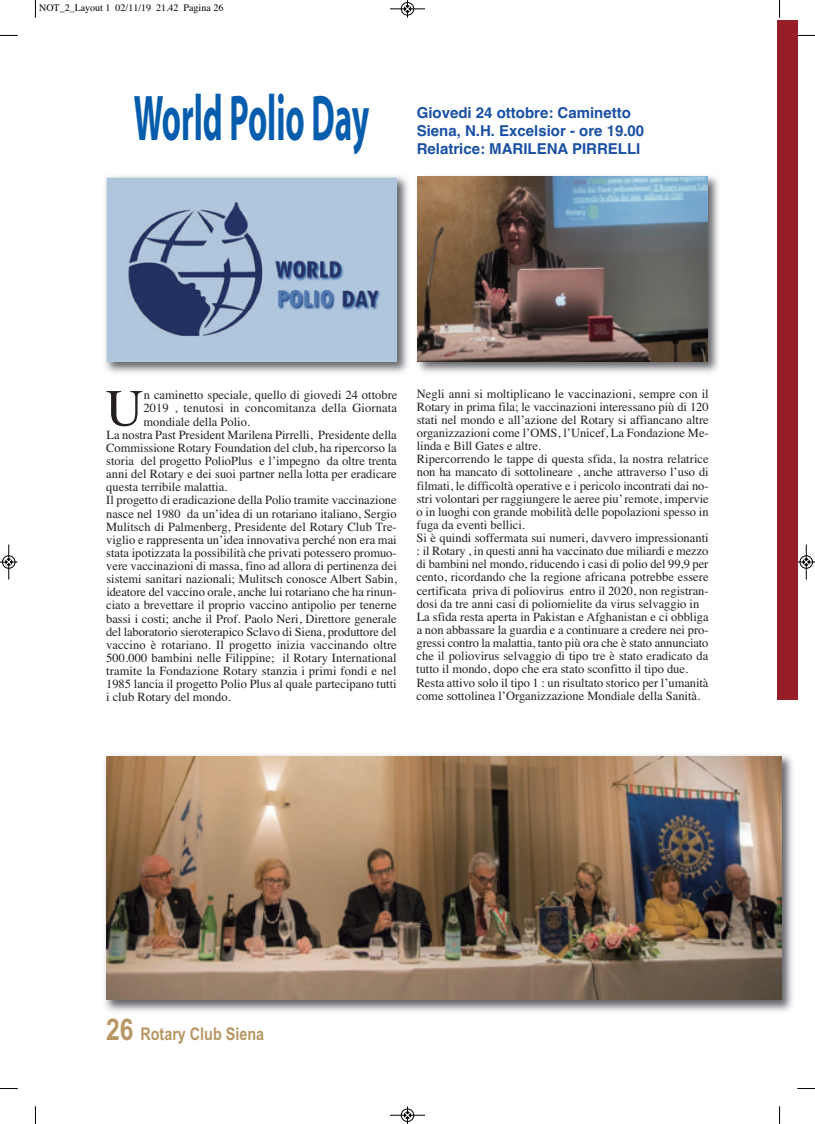
<style>
.page{position:relative;width:815px;height:1124px;background:#fff}
.page>*{position:absolute;margin:0;border:0;box-sizing:border-box;transform-origin:0 0}
.t1{font:700 65px "Myriad Web Pro";color:#075dad;scale:.5 1}
.t2{font:52.12px "Times";color:#231f20}
.t3{font:700 17.5px "Arial Narrow";color:#b99764}
.t4{font:700 15px/18px "Helvetica";color:#1a50a3}
.t5{font:12.5px/13.1px "Times";color:#231f20}
.t6{font:10px "Times";color:#000}
.s1{font-size:30px}
</style>
<div class="page">
<div style="left:777px;top:20px;width:20px;height:679px;background:#971d26"></div>
<img style="left:105px;top:176px;width:303px;height:197px">
<img style="left:106px;top:177px;width:291px;height:185px">
<img style="left:417px;top:176px;width:302px;height:197px">
<img style="left:418px;top:177px;width:289px;height:184px">
<img style="left:104px;top:755px;width:689px;height:257px">
<img style="left:106px;top:756px;width:675px;height:243px">
<svg style="left:35px;top:0;width:1px;height:18px"></svg>
<svg style="left:0;top:35px;width:18px;height:1px"></svg>
<svg style="left:779px;top:0;width:1px;height:18px"></svg>
<svg style="left:797px;top:35px;width:18px;height:1px"></svg>
<svg style="left:35px;top:1106px;width:1px;height:17px"></svg>
<svg style="left:0;top:1088px;width:18px;height:1px"></svg>
<svg style="left:779px;top:1106px;width:1px;height:17px"></svg>
<svg style="left:797px;top:1088px;width:18px;height:1px"></svg>
<div style="left:401px;top:2px;width:13px;height:14px;border:1px solid #fff;border-radius:50%"></div>
<hr style="left:390px;top:9px;width:35px;height:1px;background:#000">
<div style="left:401px;top:2px;width:13px;height:13px;border:1px solid #000;border-radius:50%"></div>
<svg style="left:404px;top:0;width:7px;height:18px"></svg>
<hr style="left:390px;top:1114px;width:35px;height:1px;background:#000">
<div style="left:401px;top:1108px;width:13px;height:13px;border:1px solid #000;border-radius:50%"></div>
<svg style="left:404px;top:1106px;width:7px;height:17px"></svg>
<hr style="left:9px;top:544px;width:1px;height:35px;background:#000">
<div style="left:2px;top:555px;width:13px;height:13px;border:1px solid #000;border-radius:50%"></div>
<svg style="left:0;top:558px;width:18px;height:7px"></svg>
<hr style="left:806px;top:544px;width:1px;height:35px;background:#000">
<div style="left:800px;top:555px;width:13px;height:13px;border:1px solid #000;border-radius:50%"></div>
<svg style="left:798px;top:558px;width:17px;height:7px"></svg>
<p class="t6" style="left:39px;top:-1px;width:186px">NOT_2_Layout 1 02/11/19 21.42 Pagina 26</p>
<h1 class="t1" style="left:134px;top:82px;width:472px">World Polio Day</h1>
<p class="t4" style="left:417px;top:103px;width:229px">Giovedi 24 ottobre: Caminetto<br>Siena, N.H. Excelsior - ore 19.00<br>Relatrice: MARILENA PIRRELLI</p>
<h2 class="t2" style="left:106px;top:359px;width:39px">U</h2>
<p class="t5" style="left:144px;top:387px;width:255px">n caminetto speciale, quello di giovedi 24 ottobre</p>
<p class="t5" style="left:143px;top:400px;width:255px">2019 , tenutosi in concomitanza della Giornata</p>
<p class="t5" style="left:143px;top:413px;width:108px">mondiale della Polio.</p>
<p class="t5" style="left:106px;top:427px;width:292px">La nostra Past President Marilena Pirrelli, Presidente della</p>
<p class="t5" style="left:106px;top:440px;width:292px">Commissione Rotary Foundation del club, ha ripercorso la</p>
<p class="t5" style="left:106px;top:453px;width:292px">storia del progetto PolioPlus e l’impegno da oltre trenta</p>
<p class="t5" style="left:106px;top:466px;width:292px">anni del Rotary e dei suoi partner nella lotta per eradicare</p>
<p class="t5" style="left:106px;top:479px;width:123px">questa terribile malattia.</p>
<p class="t5" style="left:106px;top:492px;width:292px">Il progetto di eradicazione della Polio tramite vaccinazione</p>
<p class="t5" style="left:106px;top:505px;width:292px">nasce nel 1980 da un’idea di un rotariano italiano, Sergio</p>
<p class="t5" style="left:106px;top:518px;width:292px">Mulitsch di Palmenberg, Presidente del Rotary Club Tre-</p>
<p class="t5" style="left:106px;top:532px;width:292px">viglio e rappresenta un’idea innovativa perché non era mai</p>
<p class="t5" style="left:106px;top:545px;width:292px">stata ipotizzata la possibilità che privati potessero promuo-</p>
<p class="t5" style="left:106px;top:558px;width:292px">vere vaccinazioni di massa, fino ad allora di pertinenza dei</p>
<p class="t5" style="left:106px;top:571px;width:292px">sistemi sanitari nazionali; Mulitsch conosce Albert Sabin,</p>
<p class="t5" style="left:106px;top:584px;width:292px">ideatore del vaccino orale, anche lui rotariano che ha rinun-</p>
<p class="t5" style="left:106px;top:597px;width:292px">ciato a brevettare il proprio vaccino antipolio per tenerne</p>
<p class="t5" style="left:106px;top:610px;width:292px">bassi i costi; anche il Prof. Paolo Neri, Direttore generale</p>
<p class="t5" style="left:106px;top:623px;width:292px">del laboratorio sieroterapico Sclavo di Siena, produttore del</p>
<p class="t5" style="left:106px;top:637px;width:292px">vaccino è rotariano. Il progetto inizia vaccinando oltre</p>
<p class="t5" style="left:106px;top:650px;width:292px">500.000 bambini nelle Filippine; il Rotary International</p>
<p class="t5" style="left:106px;top:663px;width:292px">tramite la Fondazione Rotary stanzia i primi fondi e nel</p>
<p class="t5" style="left:106px;top:676px;width:292px">1985 lancia il progetto Polio Plus al quale partecipano tutti</p>
<p class="t5" style="left:106px;top:689px;width:126px">i club Rotary del mondo.</p>
<p class="t5" style="left:416px;top:385px;width:294px">Negli anni si moltiplicano le vaccinazioni, sempre con il Rotary in prima fila; le vaccinazioni interessano più di 120 stati nel mondo e all’azione del Rotary si affiancano altre organizzazioni come l’OMS, l’Unicef, La Fondazione Me&shy;linda e Bill Gates e altre.<br>Ripercorrendo le tappe di questa sfida, la nostra relatrice non ha mancato di sottolineare , anche attraverso l’uso di filmati, le difficoltà operative e i pericolo incontrati dai no&shy;stri volontari per raggiungere le aeree piu’ remote, impervie o in luoghi con grande mobilità delle popolazioni spesso in fuga da eventi bellici.<br>Si è quindi soffermata sui numeri, davvero impressionanti : il Rotary , in questi anni ha vaccinato due miliardi e mezzo di bambini nel mondo, riducendo i casi di polio del 99,9 per cento, ricordando che la regione africana potrebbe essere certificata priva di poliovirus entro il 2020, non registran&shy;dosi da tre anni casi di poliomielite da virus selvaggio in La sfida resta aperta in Pakistan e Afghanistan e ci obbliga a non abbassare la guardia e a continuare a credere nei pro&shy;gressi contro la malattia, tanto più ora che è stato annunciato che il poliovirus selvaggio di tipo tre è stato eradicato da tutto il mondo, dopo che era stato sconfitto il tipo due.<br>Resta attivo solo il tipo 1 : un risultato storico per l’umanità come sottolinea l’Organizzazione Mondiale della Sanità.</p>
<h3 class="t3" style="left:106px;top:1020px;width:159px"><span class="s1">26</span> Rotary Club Siena</h3>
</div>
